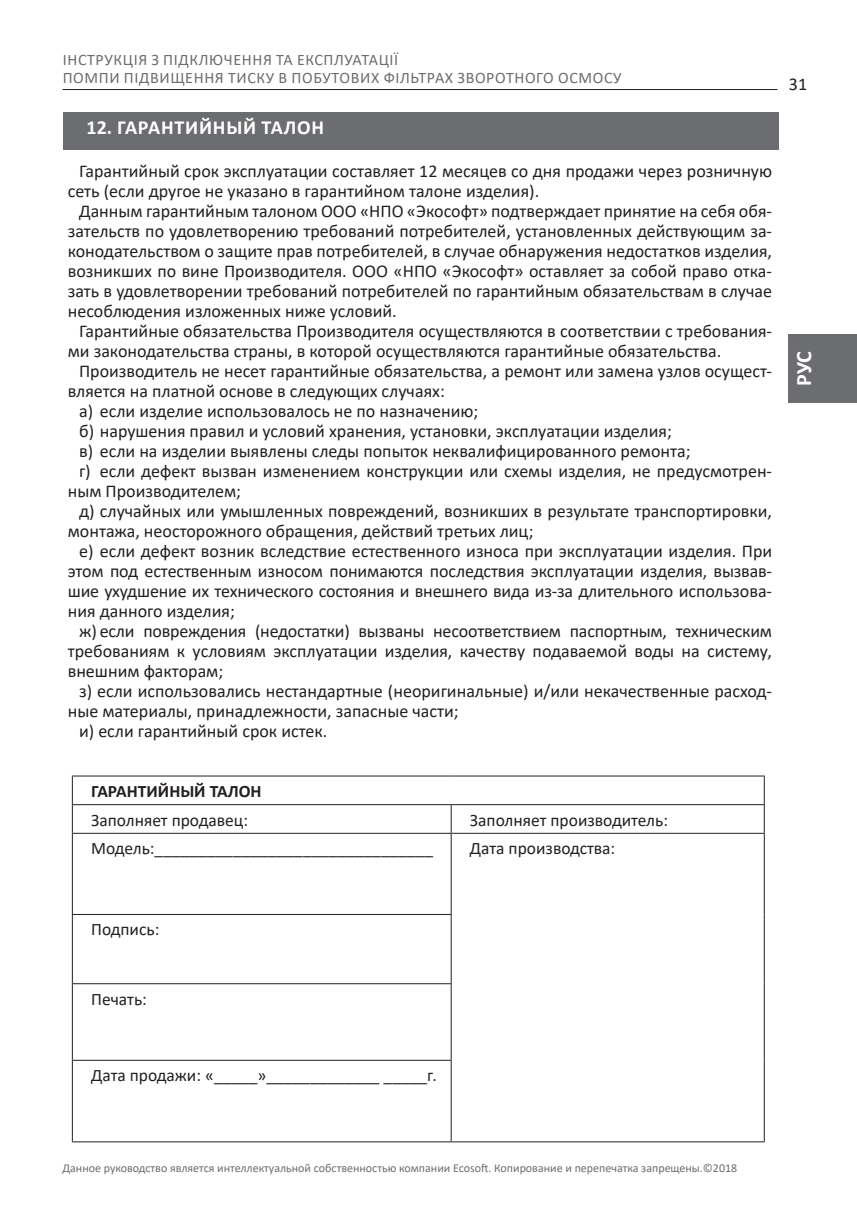
<style>
.page{position:relative;width:857px;height:1225px;background:#fff}
.page>*{position:absolute;margin:0;border:0;box-sizing:border-box;transform-origin:0 0}
.t1{font:700 22px "Calibri";color:#fff}
.t2{font:700 20px "Calibri";letter-spacing:.04em;color:#fff}
.текст_осн{font:18px/20px "Calibri";color:#231f20}
.текст_осн-2{font:17.4px "Calibri";color:#231f20}
.текст_осн-3{font:700 17.4px "Calibri";color:#231f20}
.t3{font:16px/18px "Calibri";letter-spacing:.04em;color:#6c6d70}
.t4{font:12px "Calibri";color:#6c6d70}
</style>
<div class="page">
<div style="left:788px;top:334px;width:68px;height:69px;background:#6c6d70"></div>
<hr style="left:62px;top:89px;width:715px;height:1px;background:#231f20">
<div style="left:64px;top:112px;width:714px;height:37px;background:#6c6d70"></div>
<hr style="left:72px;top:775px;width:379px;height:1px;background:#231f20">
<hr style="left:451px;top:775px;width:313px;height:1px;background:#231f20">
<hr style="left:72px;top:804px;width:379px;height:1px;background:#231f20">
<svg style="left:72px;top:776px;width:1px;height:57px"></svg>
<hr style="left:451px;top:804px;width:313px;height:1px;background:#231f20">
<svg style="left:450px;top:805px;width:1px;height:28px"></svg>
<svg style="left:763px;top:776px;width:1px;height:57px"></svg>
<hr style="left:72px;top:833px;width:379px;height:1px;background:#231f20">
<hr style="left:72px;top:833px;width:1px;height:81px;background:#231f20">
<hr style="left:451px;top:833px;width:313px;height:1px;background:#231f20">
<hr style="left:450px;top:833px;width:1px;height:81px;background:#231f20">
<hr style="left:763px;top:833px;width:1px;height:81px;background:#231f20">
<hr style="left:763px;top:914px;width:1px;height:69px;background:#231f20">
<hr style="left:763px;top:983px;width:1px;height:77px;background:#231f20">
<hr style="left:763px;top:1060px;width:1px;height:81px;background:#231f20">
<hr style="left:451px;top:1141px;width:313px;height:1px;background:#231f20">
<hr style="left:72px;top:914px;width:379px;height:1px;background:#231f20">
<hr style="left:72px;top:915px;width:1px;height:68px;background:#231f20">
<hr style="left:450px;top:915px;width:1px;height:68px;background:#231f20">
<hr style="left:72px;top:983px;width:379px;height:1px;background:#231f20">
<hr style="left:72px;top:984px;width:1px;height:75px;background:#231f20">
<hr style="left:450px;top:984px;width:1px;height:75px;background:#231f20">
<hr style="left:72px;top:1059px;width:379px;height:1px;background:#231f20">
<hr style="left:72px;top:1060px;width:1px;height:81px;background:#231f20">
<hr style="left:450px;top:1060px;width:1px;height:81px;background:#231f20">
<hr style="left:72px;top:1141px;width:379px;height:1px;background:#231f20">
<p class="t3" style="left:63px;top:50px;width:560px">ІНСТРУКЦІЯ З ПІДКЛЮЧЕННЯ ТА ЕКСПЛУАТАЦІЇ<br>ПОМПИ ПІДВИЩЕННЯ ТИСКУ В ПОБУТОВИХ ФІЛЬТРАХ ЗВОРОТНОГО ОСМОСУ</p>
<p class="t2" style="left:86px;top:113px;width:239px">12. ГАРАНТИЙНЫЙ ТАЛОН</p>
<p class="текст_осн" style="left:68px;top:161px;width:705px;text-indent:11px">Гарантийный срок эксплуатации составляет 12 месяцев со дня продажи через розничную сеть (если другое не указано в гарантийном талоне изделия).</p>
<p class="текст_осн" style="left:68px;top:201px;width:705px;text-align:justify;text-indent:11px">Данным гарантийным талоном ООО «НПО «Экософт» подтверждает принятие на себя обя&shy;зательств по удовлетворению требований потребителей, установленных действующим за&shy;конодательством о защите прав потребителей, в случае обнаружения недостатков изделия, возникших по вине Производителя. ООО «НПО «Экософт» оставляет за собой право отка&shy;зать в удовлетворении требований потребителей по гарантийным обязательствам в случае несоблюдения изложенных ниже условий.</p>
<p class="текст_осн" style="left:68px;top:321px;width:705px;text-indent:11px">Гарантийные обязательства Производителя осуществляются в соответствии с требования&shy;ми законодательства страны, в которой осуществляются гарантийные обязательства.</p>
<p class="текст_осн" style="left:68px;top:361px;width:705px;text-indent:11px">Производитель не несет гарантийные обязательства, а ремонт или замена узлов осущест&shy;вляется на платной основе в следующих случаях:</p>
<p class="текст_осн" style="left:79px;top:401px;width:400px">а) если изделие использовалось не по назначению;</p>
<p class="текст_осн" style="left:79px;top:421px;width:594px">б) нарушения правил и условий хранения, установки, эксплуатации изделия;</p>
<p class="текст_осн" style="left:79px;top:441px;width:612px">в) если на изделии выявлены следы попыток неквалифицированного ремонта;</p>
<p class="текст_осн" style="left:68px;top:461px;width:705px;text-indent:11px">г) если дефект вызван изменением конструкции или схемы изделия, не предусмотрен&shy;ным Производителем;</p>
<p class="текст_осн" style="left:68px;top:501px;width:705px;text-indent:11px">д) случайных или умышленных повреждений, возникших в результате транспортировки, монтажа, неосторожного обращения, действий третьих лиц;</p>
<p class="текст_осн" style="left:68px;top:541px;width:705px;text-align:justify;text-indent:11px">е) если дефект возник вследствие естественного износа при эксплуатации изделия. При этом под естественным износом понимаются последствия эксплуатации изделия, вызвав&shy;шие ухудшение их технического состояния и внешнего вида из-за длительного использова&shy;ния данного изделия;</p>
<p class="текст_осн" style="left:68px;top:621px;width:705px;text-align:justify;text-indent:11px">ж) если повреждения (недостатки) вызваны несоответствием паспортным, техническим требованиям к условиям эксплуатации изделия, качеству подаваемой воды на систему, внешним факторам;</p>
<p class="текст_осн" style="left:68px;top:681px;width:705px;text-indent:11px">з) если использовались нестандартные (неоригинальные) и/или некачественные расход&shy;ные материалы, принадлежности, запасные части;</p>
<p class="текст_осн" style="left:79px;top:721px;width:250px">и) если гарантийный срок истек.</p>
<p class="текст_осн-3" style="left:91px;top:779px;width:172px">ГАРАНТИЙНЫЙ ТАЛОН</p>
<p class="текст_осн-2" style="left:91px;top:807px;width:158px">Заполняет продавец:</p>
<p class="текст_осн-2" style="left:469px;top:807px;width:199px">Заполняет производитель:</p>
<p class="текст_осн-2" style="left:91px;top:836px;width:343px">Модель:________________________________</p>
<p class="текст_осн-2" style="left:469px;top:836px;width:147px">Дата производства:</p>
<p class="текст_осн" style="left:788px;top:74px;width:20px">31</p>
<p class="t1" style="left:787px;top:386px;width:36px;rotate:-90deg">РУС</p>
<p class="текст_осн-2" style="left:91px;top:917px;width:70px">Подпись:</p>
<p class="текст_осн-2" style="left:91px;top:986px;width:57px">Печать:</p>
<p class="текст_осн-2" style="left:91px;top:1063px;width:347px">Дата продажи: «_____»_____________ _____г.</p>
<p class="t4" style="left:62px;top:1159px;width:676px">Данное руководство является интеллектуальной собственностью компании Ecosoft. Копирование и перепечатка запрещены.©2018</p>
</div>
